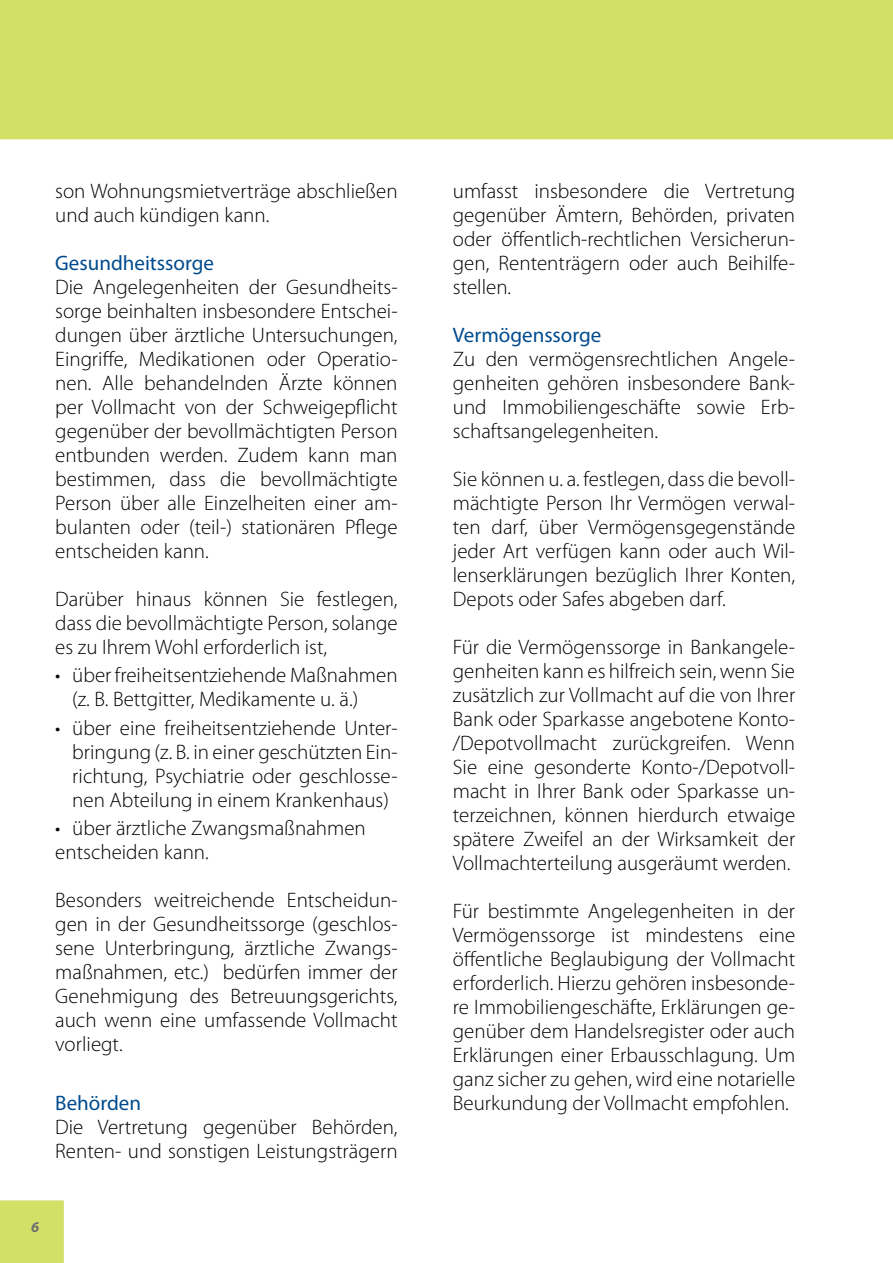
<style>
.page{position:relative;width:893px;height:1263px;background:#fff}
.page>*{position:absolute;margin:0;border:0;box-sizing:border-box;transform-origin:0 0}
._03_Grundtext{font:300 21px/24px "Myriad Pro";color:#000;text-align:justify}
.Fließtext{font:300 21px/24px "Myriad Pro";color:#000;text-align:justify}
._03_Grundtext-2{font:21px "Myriad Pro";color:#004b8f}
.t1{font:italic 700 15px "Myriad Pro";color:#6f7070}
</style>
<div class="page">
<div style="left:0;top:0;width:892px;height:139px;background:#d4df66"></div>
<div style="left:0;top:1200px;width:64px;height:63px;background:#d4df66"></div>
<svg style="left:892px;top:0;width:1px;height:139px"></svg>
<p class="_03_Grundtext" style="left:55px;top:179px;width:344px">son Wohnungsmietverträge abschließen und auch kündigen kann.</p>
<p class="_03_Grundtext-2" style="left:55px;top:251px;width:160px">Gesundheitssorge</p>
<p class="_03_Grundtext" style="left:55px;top:275px;width:344px">Die Angelegenheiten der Gesundheits&shy;sorge beinhalten insbesondere Entschei&shy;dungen über ärztliche Untersuchungen, Eingriffe, Medikationen oder Operatio&shy;nen. Alle behandelnden Ärzte können per Vollmacht von der Schweigepflicht gegenüber der bevollmächtigten Person entbunden werden. Zudem kann man bestimmen, dass die bevollmächtigte Person über alle Einzelheiten einer am&shy;bulanten oder (teil-) stationären Pflege entscheiden kann.</p>
<p class="_03_Grundtext" style="left:55px;top:587px;width:344px">Darüber hinaus können Sie festlegen, dass die bevollmächtigte Person, solange es zu Ihrem Wohl erforderlich ist,</p>
<p class="_03_Grundtext" style="left:72px;top:664px;width:327px;text-indent:-17px">• über freiheitsentziehende Maßnahmen (z. B. Bettgitter, Medikamente u. ä.)</p>
<p class="_03_Grundtext" style="left:72px;top:716px;width:327px;text-indent:-17px">• über eine freiheitsentziehende Unter&shy;bringung (z. B. in einer geschützten Ein&shy;richtung, Psychiatrie oder geschlosse&shy;nen Abteilung in einem Krankenhaus)</p>
<p class="_03_Grundtext" style="left:55px;top:816px;width:312px">• über ärztliche Zwangsmaßnahmen</p>
<p class="Fließtext" style="left:55px;top:840px;width:155px">entscheiden kann.</p>
<p class="Fließtext" style="left:55px;top:888px;width:344px">Besonders weitreichende Entscheidun&shy;gen in der Gesundheitssorge (geschlos&shy;sene Unterbringung, ärztliche Zwangs&shy;maßnahmen, etc.) bedürfen immer der Genehmigung des Betreuungsgerichts, auch wenn eine umfassende Vollmacht vorliegt.</p>
<p class="_03_Grundtext-2" style="left:55px;top:1091px;width:87px">Behörden</p>
<p class="_03_Grundtext" style="left:55px;top:1115px;width:344px">Die Vertretung gegenüber Behörden,<br>Renten- und sonstigen Leistungsträgern</p>
<p class="t1" style="left:31px;top:1218px;width:10px">6</p>
<p class="_03_Grundtext" style="left:453px;top:179px;width:344px">umfasst insbesondere die Vertretung gegenüber Ämtern, Behörden, privaten oder öffentlich-rechtlichen Versicherun&shy;gen, Rententrägern oder auch Beihilfe&shy;stellen.</p>
<p class="_03_Grundtext-2" style="left:453px;top:323px;width:150px">Vermögenssorge</p>
<p class="_03_Grundtext" style="left:453px;top:347px;width:344px">Zu den vermögensrechtlichen Angele&shy;genheiten gehören insbesondere Bank&shy;und Immobiliengeschäfte sowie Erb&shy;schaftsangelegenheiten.</p>
<p class="_03_Grundtext" style="left:453px;top:467px;width:344px">Sie können u. a. festlegen, dass die bevoll&shy;mächtigte Person Ihr Vermögen verwal&shy;ten darf, über Vermögensgegenstände jeder Art verfügen kann oder auch Wil&shy;lenserklärungen bezüglich Ihrer Konten, Depots oder Safes abgeben darf.</p>
<p class="_03_Grundtext" style="left:453px;top:635px;width:344px">Für die Vermögenssorge in Bankangele&shy;genheiten kann es hilfreich sein, wenn Sie zusätzlich zur Vollmacht auf die von Ihrer Bank oder Sparkasse angebotene Konto-/Depotvollmacht zurückgreifen. Wenn Sie eine gesonderte Konto-/Depotvoll&shy;macht in Ihrer Bank oder Sparkasse un&shy;terzeichnen, können hierdurch etwaige spätere Zweifel an der Wirksamkeit der Vollmachterteilung ausgeräumt werden.</p>
<p class="_03_Grundtext" style="left:453px;top:899px;width:344px">Für bestimmte Angelegenheiten in der Vermögenssorge ist mindestens eine öffentliche Beglaubigung der Vollmacht erforderlich. Hierzu gehören insbesonde&shy;re Immobiliengeschäfte, Erklärungen ge&shy;genüber dem Handelsregister oder auch Erklärungen einer Erbausschlagung. Um ganz sicher zu gehen, wird eine notarielle Beurkundung der Vollmacht empfohlen.</p>
</div>
